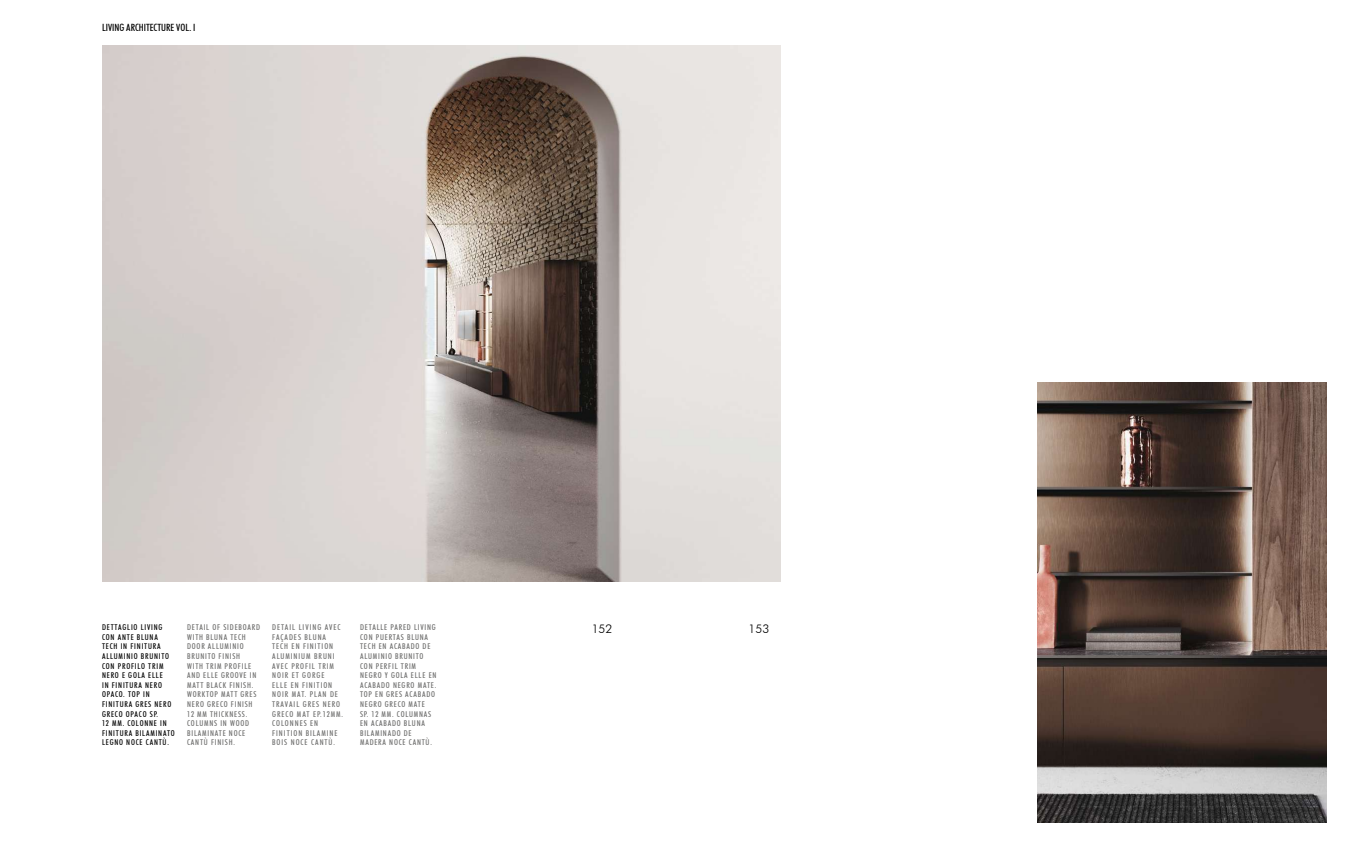
<style>
.page{position:relative;width:1361px;height:851px;background:#fff}
.page>*{position:absolute;margin:0;border:0;box-sizing:border-box;transform-origin:0 0}
.t1{font:300 12px "Futura BT";color:#000}
.t2{font:500 condensed 10px "Futura BT";color:#000}
.t3{font:500 condensed 8px/9.6px "Futura BT";letter-spacing:.1em;color:#6f6f6e}
.t4{font:500 condensed 8px/9.6px "Futura BT";letter-spacing:.1em;color:#000}
.t5{font:500 condensed 8px/9.6px "Futura BT";letter-spacing:.12em;color:#6f6f6e}
</style>
<div class="page">
<img style="left:102px;top:45px;width:678px;height:536px">
<img style="left:1037px;top:383px;width:290px;height:439px">
<p class="t2" style="left:102px;top:21px;width:95px">LIVING ARCHITECTURE VOL. I</p>
<p class="t4" style="left:102px;top:622px;width:62px">DETTAGLIO LIVING</p>
<h1 class="t1" style="left:592px;top:621px;width:22px">152</h1>
<p class="t4" style="left:102px;top:632px;width:74px">CON ANTE BLUNA<br>TECH IN FINITURA<br>ALLUMINIO BRUNITO<br>CON PROFILO TRIM<br>NERO E GOLA ELLE<br>IN FINITURA NERO<br>OPACO. TOP IN<br>FINITURA GRES NERO<br>GRECO OPACO SP.<br>12 MM. COLONNE IN<br>FINITURA BILAMINATO<br>LEGNO NOCE CANTÙ.</p>
<p class="t3" style="left:187px;top:622px;width:74px">DETAIL OF SIDEBOARD<br>WITH BLUNA TECH<br>DOOR ALLUMINIO<br>BRUNITO FINISH<br>WITH TRIM PROFILE<br>AND ELLE GROOVE IN<br>MATT BLACK FINISH.<br>WORKTOP MATT GRES<br>NERO GRECO FINISH<br>12 MM THICKNESS.<br>COLUMNS IN WOOD<br>BILAMINATE NOCE<br>CANTÙ FINISH.</p>
<p class="t5" style="left:272px;top:622px;width:72px">DETAIL LIVING AVEC<br>FAÇADES BLUNA<br>TECH EN FINITION<br>ALUMINIUM BRUNI<br>AVEC PROFIL TRIM<br>NOIR ET GORGE<br>ELLE EN FINITION<br>NOIR MAT. PLAN DE<br>TRAVAIL GRES NERO<br>GRECO MAT EP.12MM.<br>COLONNES EN<br>FINITION BILAMINE<br>BOIS NOCE CANTÙ.</p>
<p class="t3" style="left:360px;top:622px;width:78px">DETALLE PARED LIVING<br>CON PUERTAS BLUNA<br>TECH EN ACABADO DE<br>ALUMINIO BRUNITO<br>CON PERFIL TRIM<br>NEGRO Y GOLA ELLE EN<br>ACABADO NEGRO MATE.<br>TOP EN GRES ACABADO<br>NEGRO GRECO MATE<br>SP. 12 MM. COLUMNAS<br>EN ACABADO BLUNA<br>BILAMINADO DE<br>MADERA NOCE CANTÙ.</p>
<h1 class="t1" style="left:748px;top:621px;width:22px">153</h1>
</div>
